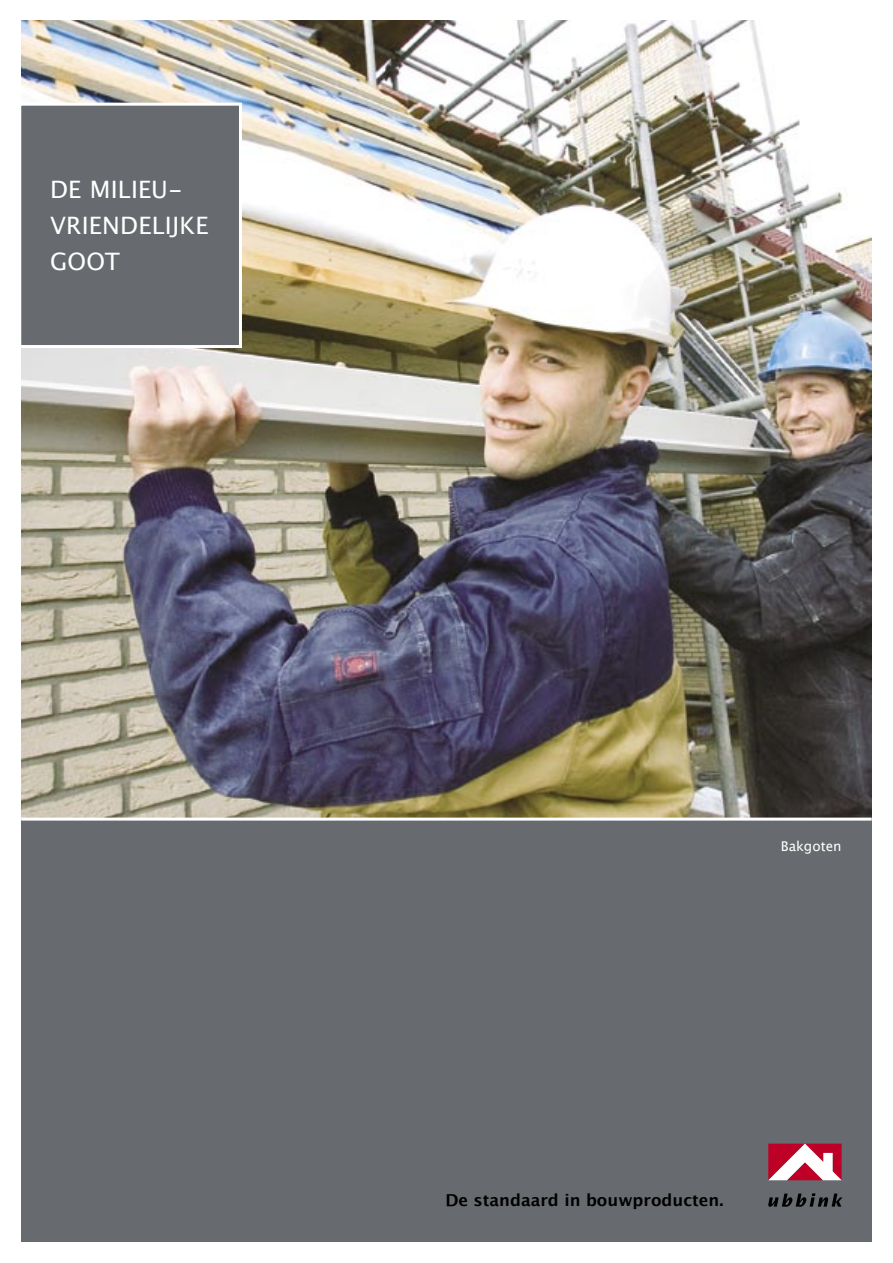
<style>
.page{position:relative;width:893px;height:1263px;background:#fff}
.page>*{position:absolute;margin:0;border:0;box-sizing:border-box;transform-origin:0 0}
.Hoofdkop{font:24px/36px "Lucida Grande";letter-spacing:.01em;color:#fff}
.t1{font:700 16.5px "Lucida Grande";color:#000}
.t2{font:13.5px "Lucida Grande";letter-spacing:.005em;color:#fff}
</style>
<div class="page">
<div style="left:21px;top:819px;width:851px;height:422px;background:#676a6e"></div>
<svg style="left:768px;top:1193px;width:74px;height:14px"></svg>
<svg style="left:768px;top:1143px;width:74px;height:37px;background:#d56d83"></svg>
<img style="left:21px;top:21px;width:851px;height:797px">
<div style="left:21px;top:101px;width:222px;height:249px;background:#676a6e"></div>
<hr style="left:21px;top:818px;width:851px;height:3px;background:#fff">
<p class="Hoofdkop" style="left:50px;top:172px;width:160px">DE MILIEU-<br>VRIENDELIJKE<br>GOOT</p>
<p class="t2" style="left:781px;top:838px;width:63px">Bakgoten</p>
<p class="t1" style="left:445px;top:1191px;width:280px">De standaard in bouwproducten.</p>
</div>
